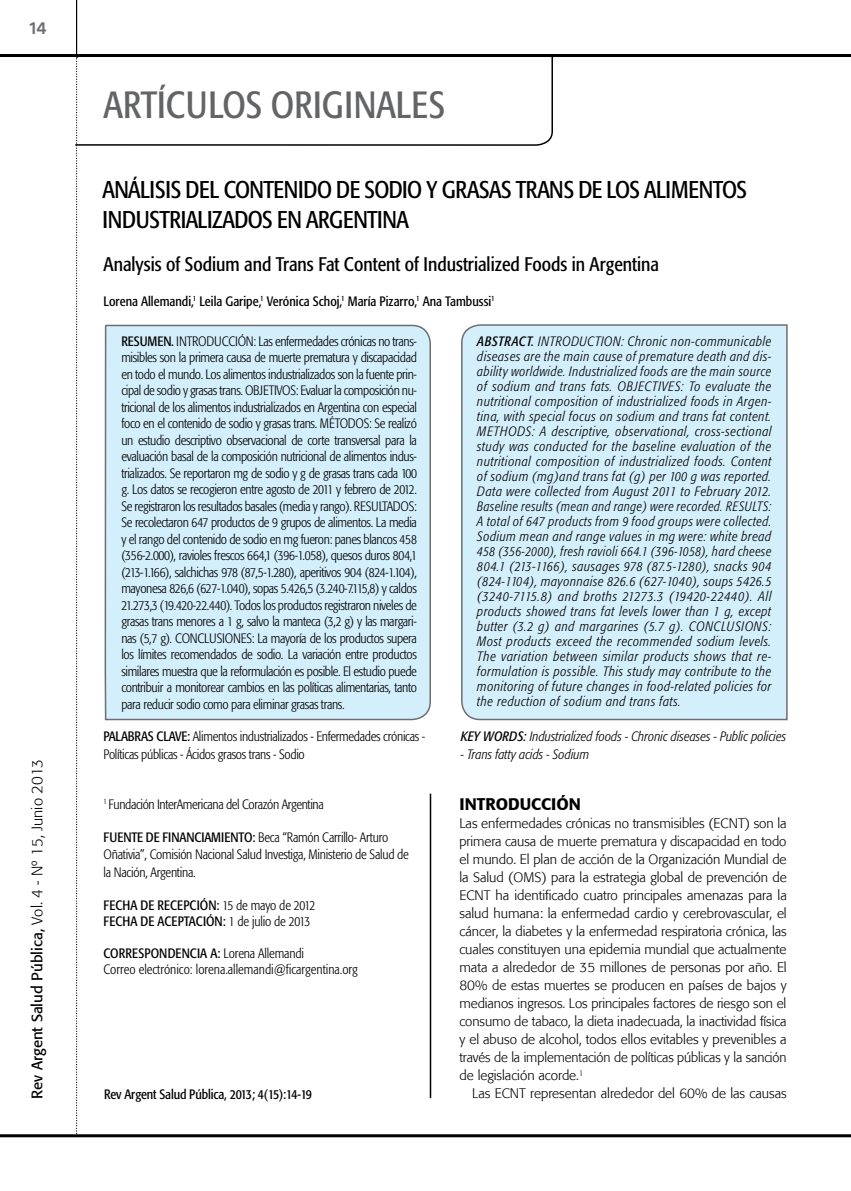
<style>
.page{position:relative;width:851px;height:1191px;background:#fff}
.page>*{position:absolute;margin:0;border:0;box-sizing:border-box;transform-origin:0 0}
.t1{font:condensed 37.5px "Formata";color:#636466}
.t2{font:condensed 24px/30px "Formata";letter-spacing:-.025em;color:#000}
.t3{font:condensed 19.5px "Formata";color:#000}
.t4{font:500 18px "Klavika";color:#6d6e71}
.t5{font:500 16.5px "Formata";color:#000}
.t6{font:15px "Formata";color:#000}
.t7{font:300 condensed 13.5px/16.5px "Formata";letter-spacing:-.02em;color:#000}
.t8{font:italic 300 condensed 13.5px/15px "Formata";color:#000;text-align:justify}
.t9{font:300 13.5px/18px "Formata";letter-spacing:-.005em;color:#000;text-align:justify}
.t10{font:condensed 13.5px "Formata";color:#000}
.t11{font:300 condensed 13.5px/16.5px "Formata";color:#000}
.s1{font-weight:300}
.s2{font-weight:400}
</style>
<div class="page">
<hr style="left:0;top:54px;width:850px;height:3px;background:#000">
<hr style="left:0;top:1134px;width:850px;height:3px;background:#000">
<hr style="left:76px;top:0;width:1px;height:54px;background:#000">
<svg style="left:76px;top:147px;width:2px;height:988px"></svg>
<div style="left:104px;top:324px;width:327px;height:397px;background:#d4effc"></div>
<div style="left:461px;top:324px;width:327px;height:397px;background:#d4effc"></div>
<svg style="left:75px;top:57px;width:478px;height:90px"></svg>
<hr style="left:429px;top:793px;width:2px;height:305px;background:#000">
<h3 class="t4" style="left:29px;top:19px;width:19px">14</h3>
<p class="t6" style="left:28px;top:1098px;width:341px;rotate:-90deg">Rev Argent Salud Pública, <span class="s1">Vol. 4 - Nº 15, Junio 2013</span></p>
<h1 class="t1" style="left:103px;top:83px;width:343px">ARTíCULos originales</h1>
<h2 class="t2" style="left:102px;top:175px;width:646px">Análisis del contenido de sodio y grasas trans de los alimentos industrializados en Argentina</h2>
<h3 class="t3" style="left:103px;top:252px;width:557px">Analysis of Sodium and Trans Fat Content of Industrialized Foods in Argentina</h3>
<p class="t10" style="left:103px;top:293px;width:393px">Lorena Allemandi,<sup>1</sup> Leila Garipe,<sup>1</sup> Verónica Schoj,<sup>1</sup> María Pizarro,<sup>1</sup> Ana Tambussi<sup>1</sup></p>
<p class="t7" style="left:121px;top:333px;width:297px;text-align:justify;text-indent:50px"><span class="s2">.</span> INTRODUCCIÓN: Las enfermedades crónicas no trans&shy;misibles son la primera causa de muerte prematura y discapacidad en todo el mundo. Los alimentos industrializados son la fuente prin&shy;cipal de sodio y grasas trans. OBJETIVOS: Evaluar la composición nu&shy;tricional de los alimentos industrializados en Argentina con especial foco en el contenido de sodio y grasas trans. MÉTODOS: Se realizó un estudio descriptivo observacional de corte transversal para la evaluación basal de la composición nutricional de alimentos indus&shy;trializados. Se reportaron mg de sodio y g de grasas trans cada 100 g. Los datos se recogieron entre agosto de 2011 y febrero de 2012.<br>Se registraron los resultados basales (media y rango). RESULTADOS:<br>Se recolectaron 647 productos de 9 grupos de alimentos. La media y el rango del contenido de sodio en mg fueron: panes blancos 458 (356-2.000), ravioles frescos 664,1 (396-1.058), quesos duros 804,1 (213-1.166), salchichas 978 (87,5-1.280), aperitivos 904 (824-1.104), mayonesa 826,6 (627-1.040), sopas 5.426,5 (3.240-7.115,8) y caldos 21.273,3 (19.420-22.440). Todos los productos registraron niveles de grasas trans menores a 1 g, salvo la manteca (3,2 g) y las margari&shy;nas (5,7 g). CONCLUSIONES: La mayoría de los productos supera los límites recomendados de sodio. La variación entre productos similares muestra que la reformulación es posible. El estudio puede contribuir a monitorear cambios en las políticas alimentarias, tanto para reducir sodio como para eliminar grasas trans.</p>
<p class="t10" style="left:121px;top:333px;width:8px">RESUMEN</p>
<p class="t7" style="left:103px;top:728px;width:323px;line-height:18px"><span class="s2">Palabras clave:</span> Alimentos industrializados - Enfermedades crónicas -<br>Políticas públicas - Ácidos grasos trans - Sodio</p>
<p class="t7" style="left:103px;top:796px;width:222px"><sup>1</sup> Fundación InterAmericana del Corazón Argentina</p>
<p class="t10" style="left:103px;top:829px;width:14px">FUENTE</p>
<p class="t10" style="left:146px;top:829px;width:73px">DE FINANCIAMIENTO</p>
<p class="t7" style="left:103px;top:829px;width:307px;line-height:17.1px;text-indent:149px"><span class="s2">:</span> Beca “Ramón Carrillo- Arturo<br>Oñativia”, Comisión Nacional Salud Investiga, Ministerio de Salud de la Nación, Argentina.</p>
<p class="t10" style="left:103px;top:896px;width:62px">FECHA DE RECE</p>
<p class="t7" style="left:103px;top:896px;width:213px;text-indent:80px"><span class="s2">PCIÓN:</span> 15 de mayo de 2012<br><span class="s2">FECHA DE ACEPTACIÓN:</span> 1 de julio de 2013</p>
<p class="t10" style="left:103px;top:944px;width:8px">CORRES</p>
<p class="t10" style="left:145px;top:944px;width:15px">PONDENCI</p>
<p class="t11" style="left:103px;top:944px;width:256px;text-indent:97px"><span class="s2">A A:</span> Lorena Allemandi<br>Correo electrónico: lorena.allemandi@ficargentina.org</p>
<p class="t10" style="left:104px;top:1086px;width:209px">Rev Argent Salud Pública, 2013; 4(15):14-19</p>
<p class="t8" style="left:477px;top:333px;width:296px"><span class="s2">ABSTRACT.</span> INTRODUCTION: Chronic non-communicable diseases are the main cause of premature death and dis&shy;ability worldwide. Industrialized foods are the main source of sodium and trans fats. OBJECTIVES: To evaluate the nutritional composition of industrialized foods in Argen&shy;tina, with special focus on sodium and trans fat content.<br>METHODS: A descriptive, observational, cross-sectional study was conducted for the baseline evaluation of the nutritional composition of industrialized foods. Content of sodium (mg)and trans fat (g) per 100 g was reported.<br>Data were collected from August 2011 to February 2012.<br>Baseline results (mean and range) were recorded. RESULTS:<br>A total of 647 products from 9 food groups were collected.<br>Sodium mean and range values in mg were: white bread 458 (356-2000), fresh ravioli 664.1 (396-1058), hard cheese 804.1 (213-1166), sausages 978 (87.5-1280), snacks 904 (824-1104), mayonnaise 826.6 (627-1040), soups 5426.5 (3240-7115.8) and broths 21273.3 (19420-22440). All products showed trans fat levels lower than 1 g, except butter (3.2 g) and margarines (5.7 g). CONCLUSIONS:<br>Most products exceed the recommended sodium levels.<br>The variation between similar products shows that re&shy;formulation is possible. This study may contribute to the monitoring of future changes in food-related policies for the reduction of sodium and trans fats.</p>
<p class="t8" style="left:460px;top:729px;width:327px"><span class="s2">KEY WORDS:</span> Industrialized foods - Chronic diseases - Public policies</p>
<p class="t8" style="left:460px;top:747px;width:130px">- Trans fatty acids - Sodium</p>
<p class="t5" style="left:459px;top:794px;width:123px">INTRODUCCIÓN</p>
<p class="t9" style="left:459px;top:814px;width:329px">Las enfermedades crónicas no transmisibles (ECNT) son la primera causa de muerte prematura y discapacidad en todo el mundo. El plan de acción de la Organización Mundial de la Salud (OMS) para la estrategia global de prevención de ECNT ha identificado cuatro principales amenazas para la salud humana: la enfermedad cardio y cerebrovascular, el cáncer, la diabetes y la enfermedad respiratoria crónica, las cuales constituyen una epidemia mundial que actualmente mata a alrededor de 35 millones de personas por año. El 80% de estas muertes se producen en países de bajos y medianos ingresos. Los principales factores de riesgo son el consumo de tabaco, la dieta inadecuada, la inactividad física y el abuso de alcohol, todos ellos evitables y prevenibles a través de la implementación de políticas públicas y la sanción de legislación acorde.<sup>1</sup></p>
<p class="t9" style="left:472px;top:1084px;width:316px">Las ECNT representan alrededor del 60% de las causas</p>
</div>
